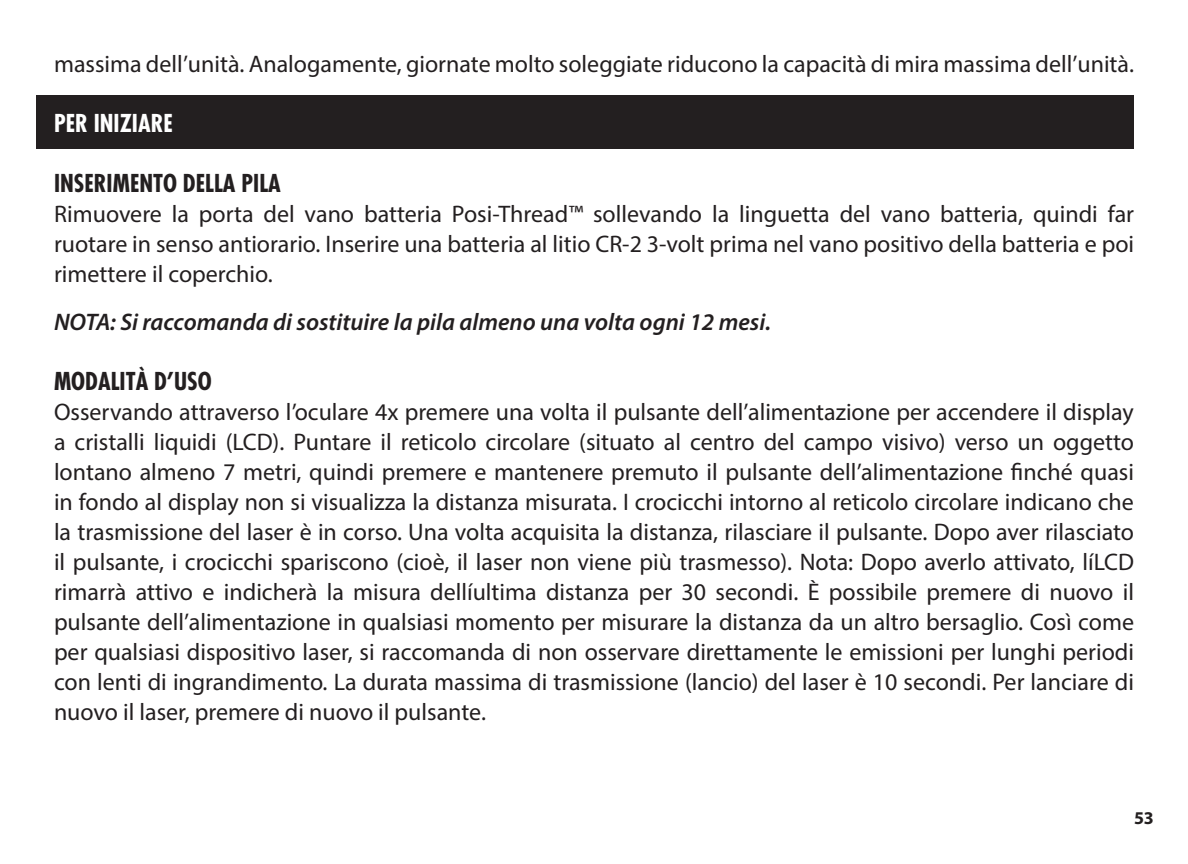
<style>
.page{position:relative;width:1188px;height:864px;background:#fff}
.page>*{position:absolute;margin:0;border:0;box-sizing:border-box;transform-origin:0 0}
.t1{font:24px/30px "Myriad Pro";color:#231f20;text-align:justify}
.t2{font:italic 600 24px "Myriad Pro";color:#231f20}
.t3{font:700 condensed 24px "Futura";color:#231f20}
.t4{font:700 condensed 24px "Futura";color:#fff}
.t5{font:700 18px "Myriad Pro";color:#231f20}
</style>
<div class="page">
<div style="left:36px;top:95px;width:1098px;height:54px;background:#231f20"></div>
<p class="t1" style="left:54px;top:49px;width:1082px">massima dell’unità. Analogamente, giornate molto soleggiate riducono la capacità di mira massima dell’unità.</p>
<p class="t4" style="left:54px;top:108px;width:120px">PER INIZIARE</p>
<p class="t3" style="left:54px;top:168px;width:228px">INSERIMENTO DELLA PILA</p>
<p class="t1" style="left:54px;top:199px;width:1082px">Rimuovere la porta del vano batteria Posi-Thread™ sollevando la linguetta del vano batteria, quindi far ruotare in senso antiorario. Inserire una batteria al litio CR-2 3-volt prima nel vano positivo della batteria e poi rimettere il coperchio.</p>
<p class="t2" style="left:54px;top:307px;width:719px">NOTA: Si raccomanda di sostituire la pila almeno una volta ogni 12 mesi.</p>
<p class="t3" style="left:54px;top:366px;width:159px">MODALITÀ D’USO</p>
<p class="t1" style="left:54px;top:397px;width:1082px">Osservando attraverso l’oculare 4x premere una volta il pulsante dell’alimentazione per accendere il display a cristalli liquidi (LCD). Puntare il reticolo circolare (situato al centro del campo visivo) verso un oggetto lontano almeno 7 metri, quindi premere e mantenere premuto il pulsante dell’alimentazione finché quasi in fondo al display non si visualizza la distanza misurata. I crocicchi intorno al reticolo circolare indicano che la trasmissione del laser è in corso. Una volta acquisita la distanza, rilasciare il pulsante. Dopo aver rilasciato il pulsante, i crocicchi spariscono (cioè, il laser non viene più trasmesso). Nota: Dopo averlo attivato, líLCD rimarrà attivo e indicherà la misura dellíultima distanza per 30 secondi. È possibile premere di nuovo il pulsante dell’alimentazione in qualsiasi momento per misurare la distanza da un altro bersaglio. Così come per qualsiasi dispositivo laser, si raccomanda di non osservare direttamente le emissioni per lunghi periodi con lenti di ingrandimento. La durata massima di trasmissione (lancio) del laser è 10 secondi. Per lanciare di nuovo il laser, premere di nuovo il pulsante.</p>
<p class="t5" style="left:1134px;top:806px;width:21px">53</p>
</div>
